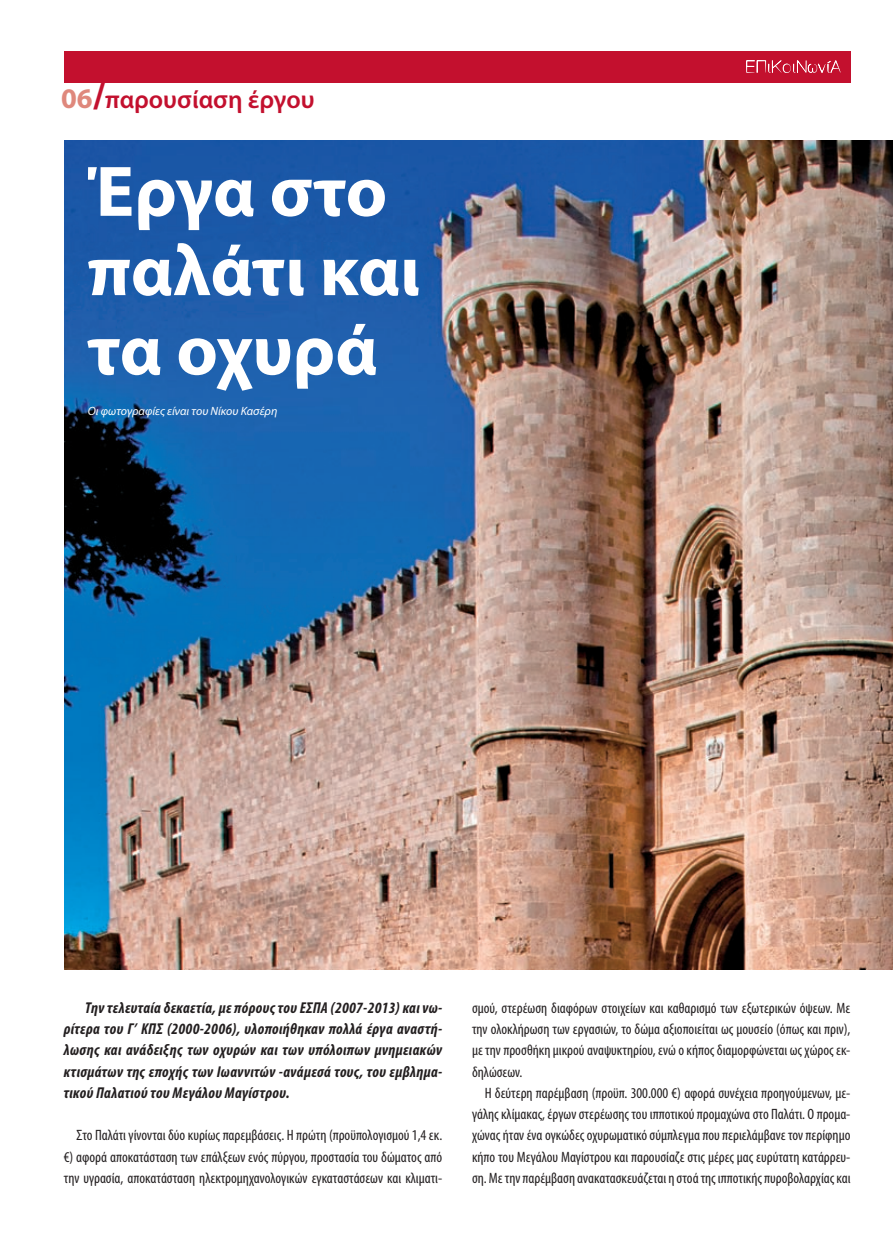
<style>
.page{position:relative;width:893px;height:1234px;background:#fff}
.page>*{position:absolute;margin:0;border:0;box-sizing:border-box;transform-origin:0 0}
.t1{font:700 72.15px/79.2px "Myriad Pro";letter-spacing:-.005em;color:#fff}
.t2{font:600 25.5px "Myriad Pro";color:#c3102e}
.t3{font:italic 700 condensed 15.75px/21.3px "Myriad Pro";letter-spacing:.02em;color:#231f20;text-align:justify}
.t4{font:condensed 15px/21.3px "Myriad Pro";color:#231f20;text-align:justify}
.t5{font:italic 12px "Myriad Pro";color:#fff}
.s1{font-weight:700;font-size:28.5px;color:#df887c}
.s2{font-weight:700;font-size:37.5px}
</style>
<div class="page">
<div style="left:64px;top:51px;width:786px;height:32px;background:#c3102e"></div>
<img style="left:65px;top:140px;width:828px;height:829px">
<svg style="left:746px;top:60px;width:95px;height:13px"></svg>
<h2 class="t2" style="left:61px;top:83px;width:255px"><span class="s1">06</span><span class="s2">/</span>παρουσίαση έργου</h2>
<h1 class="t1" style="left:88px;top:149px;width:334px">Έργα στο παλάτι και τα οχυρά</h1>
<p class="t5" style="left:88px;top:403px;width:191px">Οι φωτογραφίες είναι του Νίκου Κασέρη</p>
<p class="t3" style="left:64px;top:996px;width:380px;text-indent:21px">Την τελευταία δεκαετία, με πόρους του ΕΣΠΑ (2007-2013) και νω&shy;ρίτερα του Γ’ ΚΠΣ (2000-2006), υλοποιήθηκαν πολλά έργα αναστή&shy;λωσης και ανάδειξης των οχυρών και των υπόλοιπων μνημειακών κτισμάτων της εποχής των Ιωαννιτών -ανάμεσά τους, του εμβλημα&shy;τικού Παλατιού του Μεγάλου Μαγίστρου.</p>
<p class="t4" style="left:64px;top:1124px;width:380px;text-indent:13px">Στο Παλάτι γίνονται δύο κυρίως παρεμβάσεις. Η πρώτη (προϋπολογισμού 1,4 εκ. €) αφορά αποκατάσταση των επάλξεων ενός πύργου, προστασία του δώματος από την υγρασία, αποκατάσταση ηλεκτρομηχανολογικών εγκαταστάσεων και κλιματι-</p>
<p class="t4" style="left:472px;top:996px;width:380px">σμού, στερέωση διαφόρων στοιχείων και καθαρισμό των εξωτερικών όψεων. Με την ολοκλήρωση των εργασιών, το δώμα αξιοποιείται ως μουσείο (όπως και πριν), με την προσθήκη μικρού αναψυκτηρίου, ενώ ο κήπος διαμορφώνεται ως χώρος εκ&shy;δηλώσεων.</p>
<p class="t4" style="left:472px;top:1081px;width:380px;text-indent:13px">Η δεύτερη παρέμβαση (προϋπ. 300.000 €) αφορά συνέχεια προηγούμενων, με&shy;γάλης κλίμακας, έργων στερέωσης του ιπποτικού προμαχώνα στο Παλάτι. Ο προμα&shy;χώνας ήταν ένα ογκώδες οχυρωματικό σύμπλεγμα που περιελάμβανε τον περίφημο κήπο του Μεγάλου Μαγίστρου και παρουσίαζε στις μέρες μας ευρύτατη κατάρρευ&shy;ση. Με την παρέμβαση ανακατασκευάζεται η στοά της ιπποτικής πυροβολαρχίας και</p>
</div>
